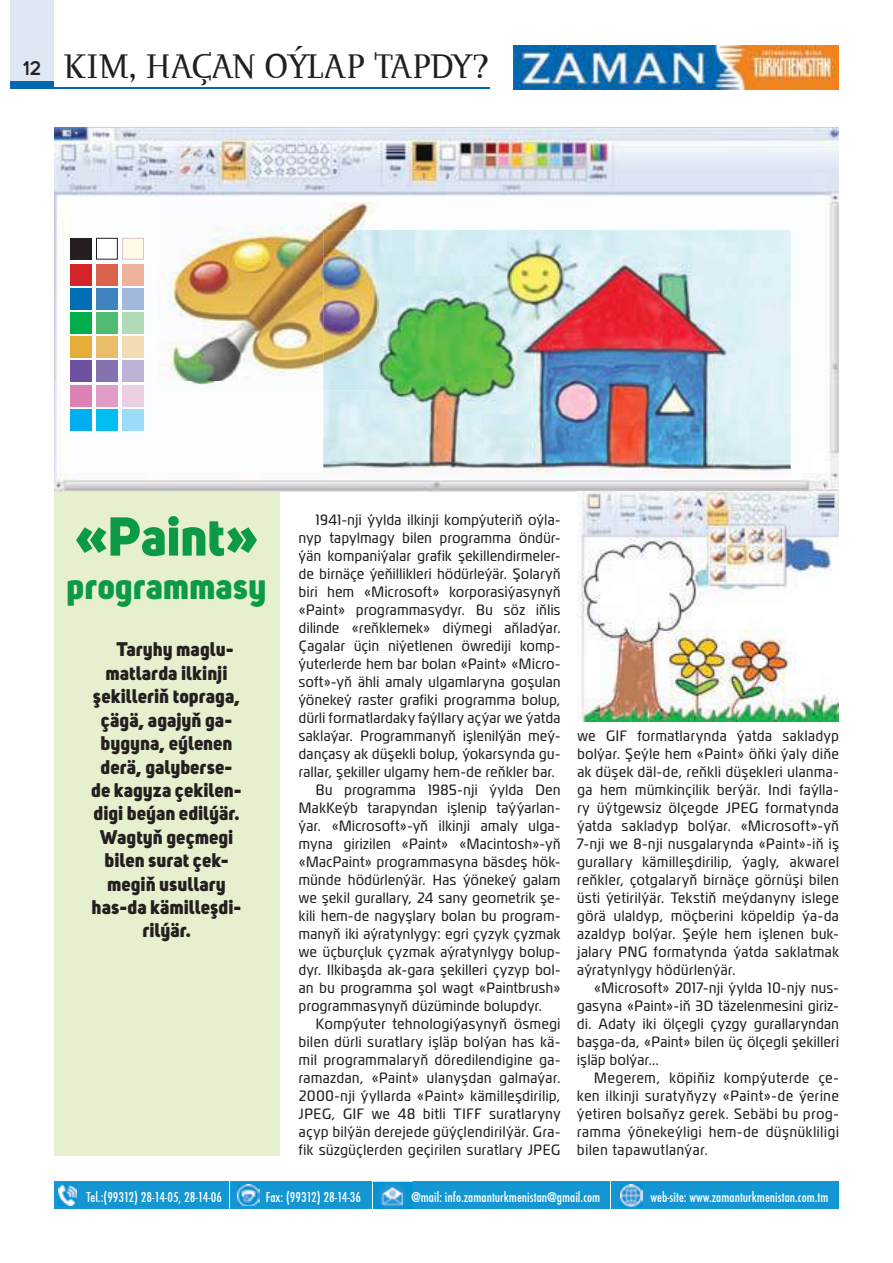
<style>
.page{position:relative;width:893px;height:1263px;background:#fff}
.page>*{position:absolute;margin:0;border:0;box-sizing:border-box;transform-origin:0 0}
.t1{font:800 54px "Uni Sans";letter-spacing:-.01em;color:#0c9a46}
.t2{font:36px "Ogirema Slab";color:#241f1f}
.t3{font:800 36px "Uni Sans";letter-spacing:-.005em;color:#0c9a46}
.t4{font:800 19.5px "Uni Sans";color:#241f1f}
.t5{font:15px/18px "Magistral Cond";letter-spacing:.04em;color:#241f1f;text-align:justify}
.t6{font:500 condensed 14.85px "ART Futura TEE";color:#fff}
.s1{font-family:"Uni Sans";font-weight:600;font-size:19.5px}
</style>
<div class="page">
<div style="left:54px;top:1182px;width:785px;height:27px;background:#1496d3"></div>
<svg style="left:610px;top:1182px;width:1px;height:27px"></svg>
<img style="left:238px;top:1185px;width:21px;height:21px">
<img style="left:373px;top:1181px;width:40px;height:1px">
<img style="left:373px;top:1182px;width:40px;height:27px">
<svg style="left:372px;top:1182px;width:1px;height:27px"></svg>
<svg style="left:412px;top:1191px;width:1px;height:14px"></svg>
<img style="left:381px;top:1186px;width:22px;height:19px">
<img style="left:621px;top:1185px;width:21px;height:21px">
<img style="left:59px;top:1185px;width:18px;height:20px">
<img style="left:513px;top:45px;width:326px;height:44px">
<div style="left:10px;top:0;width:44px;height:89px;background:#dfe6f4"></div>
<hr style="left:54px;top:87px;width:435px;height:2px;background:#0067b0">
<div style="left:10px;top:81px;width:44px;height:8px;background:#0067b0"></div>
<div style="left:54px;top:492px;width:225px;height:663px;background:#e6f0cf"></div>
<img style="left:54px;top:127px;width:785px;height:255px">
<img style="left:54px;top:382px;width:785px;height:110px">
<img style="left:323px;top:230px;width:468px;height:246px">
<img style="left:578px;top:492px;width:261px;height:230px">
<img style="left:158px;top:202px;width:221px;height:180px">
<img style="left:158px;top:382px;width:165px;height:8px">
<img style="left:323px;top:230px;width:56px;height:160px">
<div style="left:70px;top:238px;width:21px;height:21px;background:#241f1f"></div>
<div style="left:70px;top:264px;width:21px;height:21px;background:#d42429"></div>
<div style="left:70px;top:288px;width:21px;height:21px;background:#006eb4"></div>
<div style="left:70px;top:312px;width:21px;height:21px;background:#00ae4d"></div>
<div style="left:70px;top:337px;width:21px;height:21px;background:#e7ad39"></div>
<div style="left:70px;top:361px;width:21px;height:21px;background:#7050a0"></div>
<div style="left:70px;top:385px;width:21px;height:21px;background:#de82b6"></div>
<div style="left:70px;top:409px;width:21px;height:21px;background:#00aeef"></div>
<div style="left:96px;top:238px;width:21px;height:21px;background:#fff"></div>
<div style="left:96px;top:238px;width:21px;height:21px;border:1px solid #241f1f"></div>
<div style="left:123px;top:238px;width:20px;height:21px;background:#fffae8"></div>
<div style="left:123px;top:238px;width:21px;height:21px;border:1px solid #d9c5c6"></div>
<img style="left:96px;top:264px;width:21px;height:21px">
<img style="left:123px;top:264px;width:21px;height:21px">
<img style="left:96px;top:288px;width:21px;height:21px">
<img style="left:123px;top:288px;width:21px;height:21px">
<img style="left:96px;top:312px;width:21px;height:21px">
<img style="left:123px;top:312px;width:21px;height:21px">
<img style="left:96px;top:337px;width:21px;height:21px">
<img style="left:123px;top:337px;width:21px;height:21px">
<img style="left:96px;top:361px;width:21px;height:21px">
<svg style="left:96px;top:382px;width:21px;height:1px"></svg>
<img style="left:123px;top:361px;width:21px;height:21px">
<svg style="left:123px;top:382px;width:21px;height:1px"></svg>
<img style="left:96px;top:385px;width:21px;height:21px">
<img style="left:123px;top:385px;width:21px;height:21px">
<img style="left:96px;top:409px;width:21px;height:21px">
<img style="left:123px;top:409px;width:21px;height:21px">
<h2 class="t2" style="left:23px;top:44px;width:467px"><span class="s1">12</span> KIM, HAÇAN OÝLAP TAPDY?</h2>
<h1 class="t1" style="left:75px;top:502px;width:184px">«Paint»</h1>
<h2 class="t3" style="left:66px;top:563px;width:202px">programmasy</h2>
<h3 class="t4" style="left:116px;top:637px;width:119px">Taryhy maglu-</h3>
<h3 class="t4" style="left:105px;top:660px;width:124px">matlar da il kinji</h3>
<h3 class="t4" style="left:93px;top:684px;width:149px">şekilleriň topra ga,</h3>
<h3 class="t4" style="left:101px;top:707px;width:133px">çä gä, aga jyň ga-</h3>
<h3 class="t4" style="left:101px;top:731px;width:134px">bygy na, eý lenen</h3>
<h3 class="t4" style="left:101px;top:754px;width:133px">de rä, ga lyberse-</h3>
<h3 class="t4" style="left:91px;top:777px;width:152px">de kagyza çekilen-</h3>
<h3 class="t4" style="left:94px;top:801px;width:147px">di gi be ýan edilýär.</h3>
<h3 class="t4" style="left:100px;top:824px;width:135px">Wagtyň geçmegi</h3>
<h3 class="t4" style="left:105px;top:848px;width:125px">bi len su rat çek-</h3>
<h3 class="t4" style="left:107px;top:871px;width:120px">megiň usulla ry</h3>
<h3 class="t4" style="left:92px;top:894px;width:151px">has-da kä milleşdi-</h3>
<h3 class="t4" style="left:142px;top:918px;width:50px">rilýär.</h3>
<p class="t5" style="left:316px;top:510px;width:246px">1941-nji ýylda ilkinji kompýuteriň oýla-</p>
<p class="t5" style="left:299px;top:528px;width:263px">nyp tapylmagy bilen programma öndür-</p>
<p class="t5" style="left:299px;top:546px;width:263px">ýän kompaniýalar grafik şekillendirmeler-</p>
<p class="t5" style="left:299px;top:564px;width:263px">de birnäçe ýeňillikleri hödürleýär. Şola ryň</p>
<p class="t5" style="left:299px;top:582px;width:263px">biri hem «Microsoft» korporasiýasy nyň</p>
<p class="t5" style="left:299px;top:600px;width:263px">«Paint» programmasydyr. Bu söz iň lis</p>
<p class="t5" style="left:299px;top:618px;width:263px">dilinde «reňklemek» diýmegi aňladýar.</p>
<p class="t5" style="left:299px;top:636px;width:263px">Çagalar üçin niýetlenen öwrediji komp-</p>
<p class="t5" style="left:299px;top:654px;width:263px">ýuterlerde hem bar bolan «Paint» «Micro-</p>
<p class="t5" style="left:299px;top:672px;width:263px">soft»-yň ähli amaly ulgamlaryna goşu lan</p>
<p class="t5" style="left:299px;top:690px;width:263px">ýönekeý raster grafiki programma bo lup,</p>
<p class="t5" style="left:299px;top:708px;width:263px">dürli formatlardaky faýllary açýar we ýat da</p>
<p class="t5" style="left:299px;top:726px;width:263px">saklaýar. Programmanyň işlenilýän meý-</p>
<p class="t5" style="left:299px;top:744px;width:263px">dançasy ak düşekli bolup, ýokarsynda gu-</p>
<p class="t5" style="left:299px;top:762px;width:258px">rallar, şekiller ulgamy hem-de reňkler bar.</p>
<p class="t5" style="left:316px;top:780px;width:246px">Bu programma 1985-nji ýylda Den</p>
<p class="t5" style="left:299px;top:798px;width:263px">MakKeýb tarapyndan işlenip taýýarlan-</p>
<p class="t5" style="left:299px;top:816px;width:263px">ýar. «Microsoft»-yň ilkinji amaly ulga-</p>
<p class="t5" style="left:299px;top:834px;width:263px">myna girizilen «Paint» «Macintosh»-yň</p>
<p class="t5" style="left:299px;top:852px;width:263px">«MacPaint» programmasyna bäsdeş hök-</p>
<p class="t5" style="left:299px;top:870px;width:263px">münde hödürlenýär. Has ýönekeý ga lam</p>
<p class="t5" style="left:299px;top:888px;width:263px">we şekil gurallary, 24 sany geometrik şe-</p>
<p class="t5" style="left:299px;top:906px;width:263px">kili hem-de nagyşlary bolan bu program-</p>
<p class="t5" style="left:299px;top:924px;width:263px">manyň iki aýratynlygy: egri çyzyk çyz mak</p>
<p class="t5" style="left:299px;top:942px;width:263px">we üçburçluk çyzmak aýratynlygy bolup-</p>
<p class="t5" style="left:299px;top:960px;width:263px">dyr. Ilkibaşda ak-gara şekilleri çyzyp bol-</p>
<p class="t5" style="left:299px;top:978px;width:263px">an bu programma şol wagt «Paintbrush»</p>
<p class="t5" style="left:299px;top:996px;width:244px">programmasynyň düzüminde bolupdyr.</p>
<p class="t5" style="left:316px;top:1014px;width:246px">Kompýuter tehnologiýasynyň ösme gi</p>
<p class="t5" style="left:299px;top:1032px;width:263px">bilen dürli suratlary işläp bolýan has kä-</p>
<p class="t5" style="left:299px;top:1050px;width:263px">mil programmalaryň döredilendigine ga-</p>
<p class="t5" style="left:299px;top:1068px;width:263px">ramazdan, «Paint» ulanyşdan galma ýar.</p>
<p class="t5" style="left:299px;top:1086px;width:263px">2000-nji ýyllarda «Paint» kämilleşdirilip,</p>
<p class="t5" style="left:299px;top:1104px;width:263px">JPEG, GIF we 48 bitli TIFF suratlary ny</p>
<p class="t5" style="left:299px;top:1122px;width:263px">açyp bilýän derejede güýçlendirilýär. Gra-</p>
<p class="t5" style="left:299px;top:1140px;width:263px">fik süzgüçlerden geçirilen suratlary JPEG</p>
<p class="t5" style="left:577px;top:726px;width:263px">we GIF formatlarynda ýatda sakla dyp bolýar. Şeýle hem «Paint» öňki ýaly di ňe ak düşek däl-de, reňkli düşekleri ulanma&shy;ga hem mümkinçilik berýär. Indi faýlla&shy;ry üýtgewsiz ölçegde JPEG formatyn da ýatda sakladyp bolýar. «Microsoft»-yň 7-nji we 8-nji nusgalarynda «Paint»-iň iş gurallary kämilleşdirilip, ýagly, akwa rel reňkler, çotgalaryň birnäçe görnüşi bi len üsti ýetirilýär. Tekstiň meýdanyny isle ge görä ulaldyp, möçberini köpeldip ýa-da azaldyp bolýar. Şeýle hem işlenen buk&shy;jalary PNG formatynda ýatda saklat mak aýratynlygy hödürlenýär.</p>
<p class="t5" style="left:577px;top:978px;width:263px;text-indent:17px">«Microsoft» 2017-nji ýylda 10-njy nus&shy;gasyna «Paint»-iň 3D täzelenmesini giriz&shy;di. Adaty iki ölçegli çyzgy gurallaryn dan başga-da, «Paint» bilen üç ölçegli şekille ri işläp bolýar...</p>
<p class="t5" style="left:577px;top:1068px;width:263px;text-indent:17px">Megerem, köpiňiz kompýuterde çe&shy;ken ilkinji suratyňyzy «Paint»-de ýeri ne ýetiren bolsaňyz gerek. Sebäbi bu prog&shy;ramma ýönekeýligi hem-de düşnüklili gi bilen tapawutlanýar.</p>
<p class="t6" style="left:87px;top:1189px;width:137px">Tel.:(99312) 28-14-05, 28-14-06</p>
<p class="t6" style="left:266px;top:1188px;width:97px">Fax: (99312) 28-14-36</p>
<p class="t6" style="left:411px;top:1189px;width:191px">@mail: info.zamanturkmenistan@gmail.com</p>
<p class="t6" style="left:651px;top:1188px;width:179px">web-site: www.zamanturkmenistan.com.tm</p>
</div>
